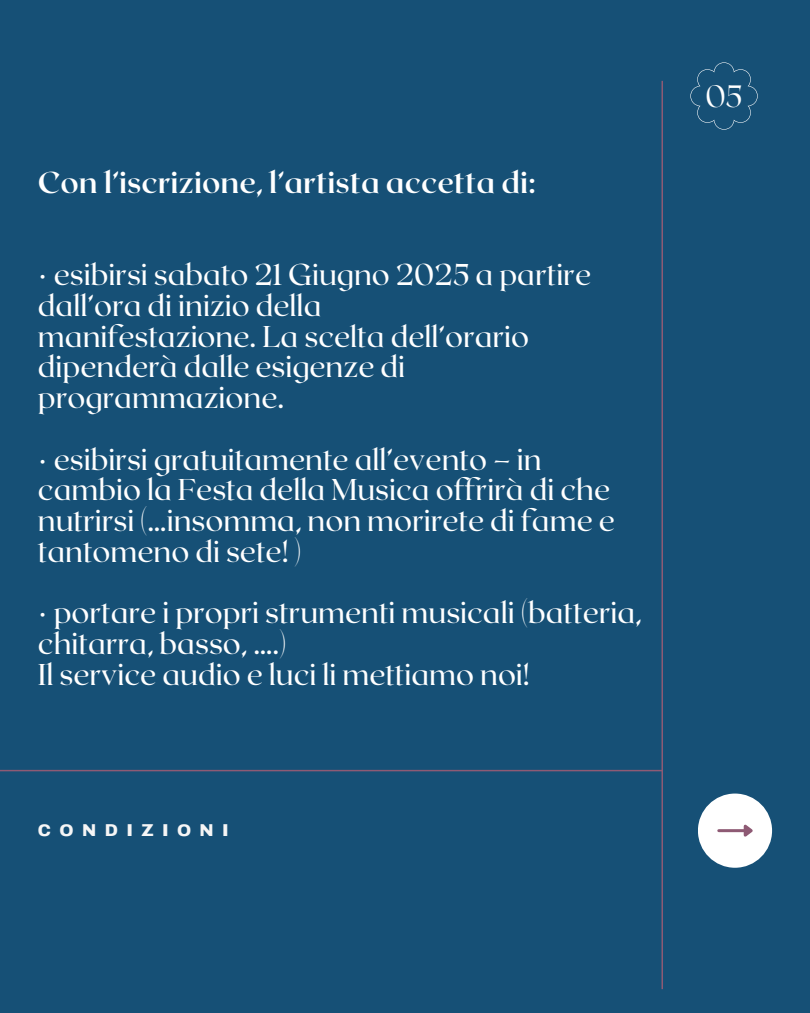
<style>
.page{position:relative;width:810px;height:1013px;background:#fff}
.page>*{position:absolute;margin:0;border:0;box-sizing:border-box;transform-origin:0 0}
.t1{font:100 30.8px "Roxborough CF";color:#fff}
.t2{font:30px/30.8px "Roxborough CF";color:#fff}
.t3{font:700 30px "Roxborough CF";color:#fff}
.t4{font:700 21px "EFT Composite";letter-spacing:.4em;color:#f6f6f6}
</style>
<div class="page">
<div style="left:0;top:0;width:810px;height:1012px;background:#165076"></div>
<hr style="left:662px;top:81px;width:1px;height:908px;background:#8e5a74">
<hr style="left:0;top:769px;width:663px;height:2px;background:#8e5a74">
<div style="left:698px;top:793px;width:74px;height:74px;background:#fff;border-radius:50%"></div>
<hr style="left:719px;top:829px;width:25px;height:3px;background:#8e5a74">
<svg style="left:741px;top:824px;width:12px;height:13px"></svg>
<svg style="left:690px;top:62px;width:68px;height:68px"></svg>
<h1 class="t3" style="left:38px;top:163px;width:500px">Con l’iscrizione, l’artista accetta di:</h1>
<h2 class="t2" style="left:38px;top:258px;width:555px">· esibirsi sabato 21 Giugno 2025 a partire dall’ora di inizio della<br>manifestazione. La scelta dell’orario dipenderà dalle esigenze di programmazione.</h2>
<h2 class="t2" style="left:38px;top:442px;width:578px">· esibirsi gratuitamente all’evento – in cambio la Festa della Musica offrirà di che nutrirsi (…insomma, non morirete di fame e tantomeno di sete! )</h2>
<h2 class="t2" style="left:38px;top:596px;width:605px">· portare i propri strumenti musicali (batteria, chitarra, basso, ….)<br>Il service audio e luci li mettiamo noi!</h2>
<p class="t4" style="left:38px;top:815px;width:192px">CONDIZIONI</p>
<p class="t1" style="left:706px;top:77px;width:38px">05</p>
</div>
